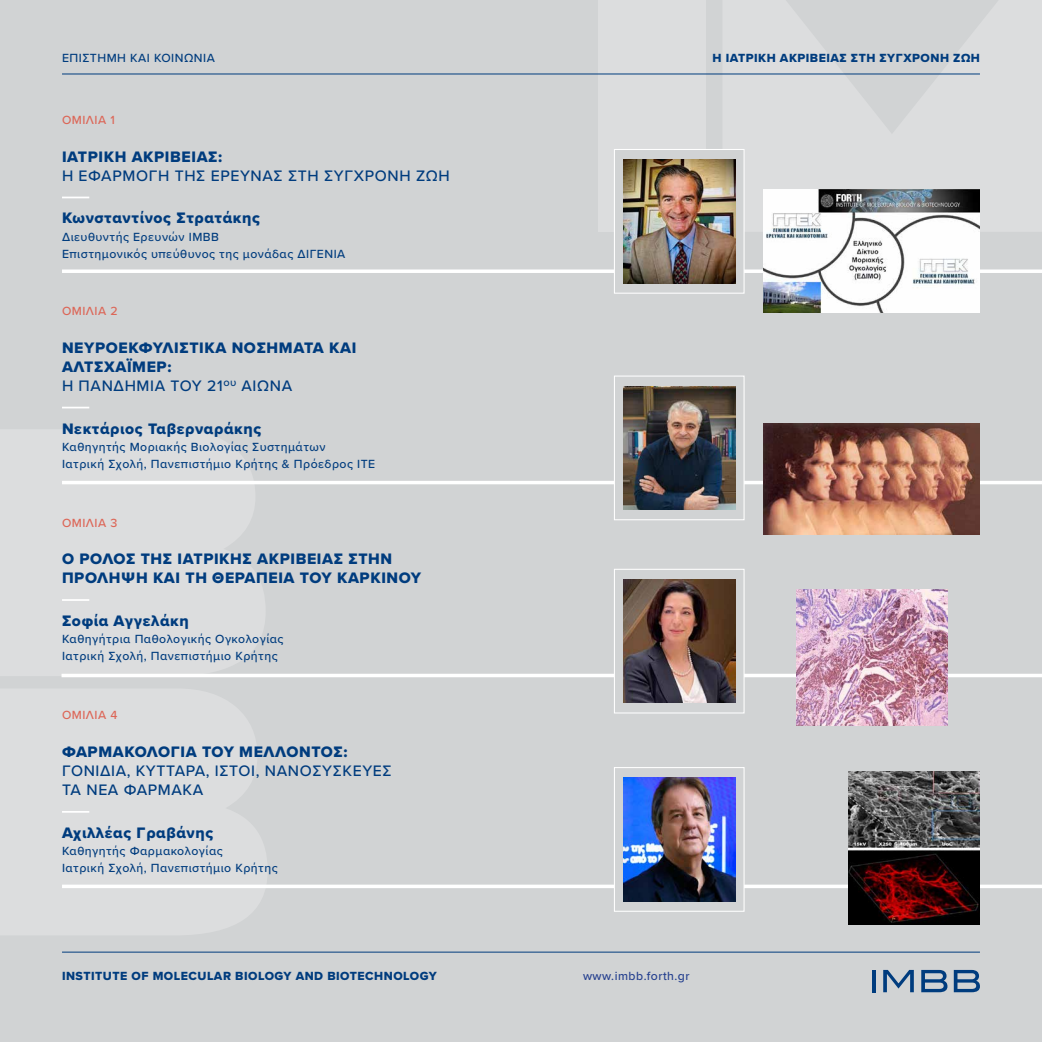
<style>
.page{position:relative;width:1042px;height:1042px;background:#d1d3d4}
.page>*{position:absolute;margin:0;border:0;box-sizing:border-box;transform-origin:0 0}
.t1{font:15.75px/18.9px "Proxima Nova Extrabld";letter-spacing:.04em;color:#003c7e}
.t2{font:500 15.75px/18.9px "Proxima Nova";letter-spacing:.04em;color:#003c7e}
.t3{font:500 12.25px/17.2px "Proxima Nova";letter-spacing:.04em;color:#003c7e}
.t4{font:12.25px "Proxima Nova Extrabld";letter-spacing:.04em;color:#003c7e}
.t5{font:500 12.25px "Proxima Nova";letter-spacing:.04em;color:#dc6657}
.t6{font:500 12.25px "Proxima Nova";letter-spacing:.04em;color:#25408f}
</style>
<div class="page">
<div style="left:599px;top:0;width:107px;height:232px;background:#dcddde"></div>
<svg style="left:722px;top:1px;width:320px;height:231px;fill:#dcddde"></svg>
<div style="left:0;top:689px;width:267px;height:246px;background:#dcddde"></div>
<div style="left:0;top:430px;width:266px;height:246px;background:#dcddde"></div>
<svg style="left:62px;top:269px;width:980px;height:4px;background:#f9f9f9"></svg>
<hr style="left:62px;top:481px;width:980px;height:3px;background:#fff">
<hr style="left:62px;top:674px;width:980px;height:3px;background:#fff">
<svg style="left:62px;top:884px;width:980px;height:4px;fill:#fff"></svg>
<hr style="left:62px;top:74px;width:918px;height:1px;background:#003c7e">
<hr style="left:62px;top:951px;width:918px;height:1px;background:#003c7e">
<hr style="left:872px;top:970px;width:4px;height:22px;background:#003c7e">
<svg style="left:883px;top:970px;width:31px;height:22px"></svg>
<svg style="left:921px;top:970px;width:26px;height:22px"></svg>
<svg style="left:954px;top:970px;width:26px;height:22px"></svg>
<div style="left:614px;top:149px;width:130px;height:145px;background:#d1d3d4;border:1px solid #fff"></div>
<img style="left:623px;top:159px;width:112px;height:124px">
<div style="left:614px;top:375px;width:130px;height:145px;background:#d1d3d4;border:1px solid #fff"></div>
<img style="left:623px;top:386px;width:112px;height:124px">
<div style="left:614px;top:767px;width:130px;height:145px;background:#d1d3d4;border:1px solid #fff"></div>
<img style="left:623px;top:777px;width:112px;height:124px">
<div style="left:614px;top:569px;width:130px;height:144px;background:#d1d3d4;border:1px solid #fff"></div>
<img style="left:623px;top:579px;width:112px;height:124px">
<svg style="left:62px;top:197px;width:27px;height:1px"></svg>
<svg style="left:62px;top:407px;width:27px;height:1px"></svg>
<hr style="left:62px;top:599px;width:27px;height:2px;background:#fff">
<hr style="left:62px;top:811px;width:27px;height:2px;background:#fff">
<img style="left:763px;top:424px;width:217px;height:111px">
<img style="left:848px;top:771px;width:132px;height:153px">
<img style="left:796px;top:589px;width:151px;height:137px">
<img style="left:763px;top:190px;width:217px;height:123px">
<hr style="left:0;top:0;width:1042px;height:1px;background:#fff">
<p class="t3" style="left:62px;top:49px;width:154px">ΕΠΙΣΤΉΜΗ ΚΑΙ ΚΟΙΝΩΝΊΑ</p>
<p class="t4" style="left:712px;top:49px;width:267px">Η ΙΑΤΡΙΚΉ ΑΚΡΙΒΕΊΑΣ ΣΤΗ ΣΎΓΧΡΟΝΗ ΖΩΉ</p>
<p class="t5" style="left:62px;top:111px;width:54px">ΟΜΙΛΊΑ 1</p>
<p class="t1" style="left:62px;top:147px;width:162px">ΙΑΤΡΙΚΉ ΑΚΡΙΒΕΊΑΣ:</p>
<p class="t2" style="left:62px;top:165px;width:389px">Η ΕΦΑΡΜΟΓΉ ΤΗΣ ΈΡΕΥΝΑΣ ΣΤΗ ΣΎΓΧΡΟΝΗ ΖΩΉ</p>
<p class="t1" style="left:62px;top:209px;width:199px">Κωνσταντίνος Στρατάκης</p>
<p class="t3" style="left:62px;top:228px;width:285px">Διευθυντής Ερευνών ΙΜΒΒ<br>Επιστημονικός υπεύθυνος της μονάδας ΔΙΓΕΝΙΑ</p>
<p class="t5" style="left:62px;top:302px;width:57px">ΟΜΙΛΊΑ 2</p>
<p class="t1" style="left:62px;top:338px;width:296px">ΝΕΥΡΟΕΚΦΥΛΙΣΤΙΚΆ ΝΟΣΉΜΑΤΑ ΚΑΙ<br>ΑΛΤΣΧΆΙΜΕΡ:</p>
<p class="t2" style="left:62px;top:375px;width:232px">Η ΠΑΝΔΗΜΊΑ ΤΟΥ 21<sup>ου</sup> ΑΙΏΝΑ</p>
<p class="t1" style="left:62px;top:419px;width:201px">Νεκτάριος Ταβερναράκης</p>
<p class="t3" style="left:62px;top:438px;width:315px">Καθηγητής Μοριακής Βιολογίας Συστημάτων<br>Ιατρική Σχολή, Πανεπιστήμιο Κρήτης &amp; Πρόεδρος ΙΤΕ</p>
<p class="t5" style="left:62px;top:513px;width:57px">ΟΜΙΛΊΑ 3</p>
<p class="t1" style="left:62px;top:549px;width:361px">Ο ΡΌΛΟΣ ΤΗΣ ΙΑΤΡΙΚΉΣ ΑΚΡΙΒΕΊΑΣ ΣΤΗΝ<br>ΠΡΌΛΗΨΗ ΚΑΙ ΤΗ ΘΕΡΑΠΕΊΑ ΤΟΥ ΚΑΡΚΊΝΟΥ</p>
<p class="t1" style="left:62px;top:611px;width:128px">Σοφία Αγγελάκη</p>
<p class="t3" style="left:62px;top:630px;width:223px">Καθηγήτρια Παθολογικής Ογκολογίας<br>Ιατρική Σχολή, Πανεπιστήμιο Κρήτης</p>
<p class="t5" style="left:62px;top:706px;width:57px">ΟΜΙΛΊΑ 4</p>
<p class="t1" style="left:62px;top:742px;width:287px">ΦΑΡΜΑΚΟΛΟΓΊΑ ΤΟΥ ΜΈΛΛΟΝΤΟΣ:</p>
<p class="t2" style="left:62px;top:761px;width:331px">ΓΟΝΊΔΙΑ, ΚΎΤΤΑΡΑ, ΙΣΤΟΊ, ΝΑΝΟΣΥΣΚΕΥΈΣ<br>ΤΑ ΝΈΑ ΦΆΡΜΑΚΑ</p>
<p class="t1" style="left:62px;top:823px;width:153px">Αχιλλέας Γραβάνης</p>
<p class="t3" style="left:62px;top:842px;width:217px">Καθηγητής Φαρμακολογίας<br>Ιατρική Σχολή, Πανεπιστήμιο Κρήτης</p>
<p class="t4" style="left:62px;top:966px;width:376px">INSTITUTE OF MOLECULAR BIOLOGY AND BIOTECHNOLOGY</p>
<p class="t6" style="left:583px;top:966px;width:108px">www.imbb.forth.gr</p>
</div>
